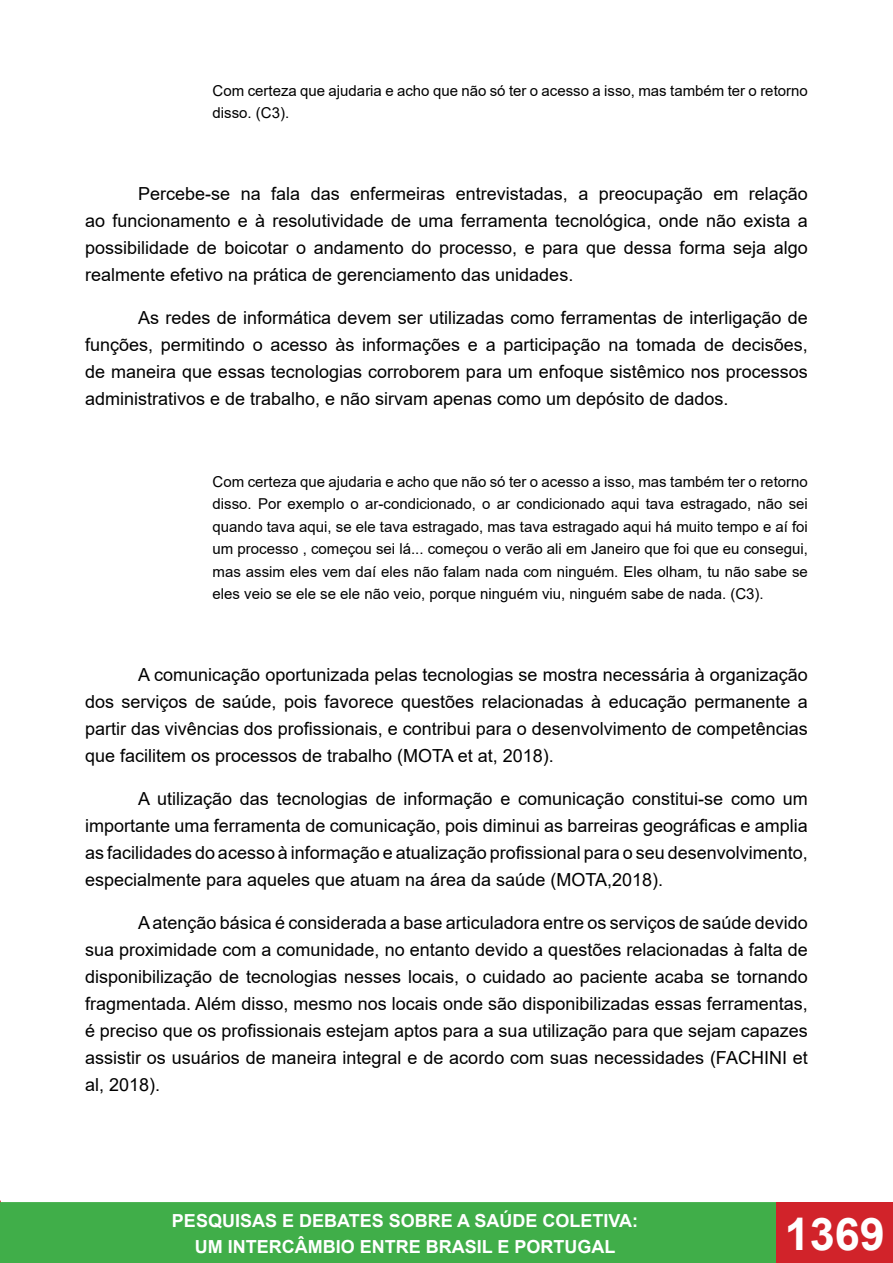
<style>
.page{position:relative;width:893px;height:1263px;background:#fff}
.page>*{position:absolute;margin:0;border:0;box-sizing:border-box;transform-origin:0 0}
.t1{font:700 45px "Arial";color:#fff}
.Normal__Web{font:18px/27px "Arial";color:#000;text-align:justify}
.t2{font:700 18px/26.5px "Arial";color:#fff;text-align:center}
.Normal__Web-2{font:15px/22.5px "Arial";color:#000}
</style>
<div class="page">
<div style="left:0;top:1202px;width:776px;height:61px;background:#40ae49"></div>
<div style="left:776px;top:1202px;width:117px;height:61px;background:#d1232a"></div>
<p class="Normal__Web-2" style="left:213px;top:79px;width:597px">Com certeza que ajudaria e acho que não só ter o acesso a isso, mas também ter o retorno disso. (C3).</p>
<p class="Normal__Web" style="left:85px;top:180px;width:724px;text-indent:53px">Percebe-se na fala das enfermeiras entrevistadas, a preocupação em relação ao funcionamento e à resolutividade de uma ferramenta tecnológica, onde não exista a possibilidade de boicotar o andamento do processo, e para que dessa forma seja algo realmente efetivo na prática de gerenciamento das unidades.</p>
<p class="Normal__Web" style="left:85px;top:304px;width:724px;text-indent:53px">As redes de informática devem ser utilizadas como ferramentas de interligação de funções, permitindo o acesso às informações e a participação na tomada de decisões, de maneira que essas tecnologias corroborem para um enfoque sistêmico nos processos administrativos e de trabalho, e não sirvam apenas como um depósito de dados.</p>
<p class="Normal__Web-2" style="left:213px;top:470px;width:597px;text-align:justify">Com certeza que ajudaria e acho que não só ter o acesso a isso, mas também ter o retorno disso. Por exemplo o ar-condicionado, o ar condicionado aqui tava estragado, não sei quando tava aqui, se ele tava estragado, mas tava estragado aqui há muito tempo e aí foi um processo , começou sei lá... começou o verão ali em Janeiro que foi que eu consegui, mas assim eles vem daí eles não falam nada com ninguém. Eles olham, tu não sabe se eles veio se ele se ele não veio, porque ninguém viu, ninguém sabe de nada. (C3).</p>
<p class="Normal__Web" style="left:85px;top:661px;width:724px;text-indent:53px">A comunicação oportunizada pelas tecnologias se mostra necessária à organização dos serviços de saúde, pois favorece questões relacionadas à educação permanente a partir das vivências dos profissionais, e contribui para o desenvolvimento de competências que facilitem os processos de trabalho (MOTA et at, 2018).</p>
<p class="Normal__Web" style="left:85px;top:785px;width:724px;text-indent:53px">A utilização das tecnologias de informação e comunicação constitui-se como um importante uma ferramenta de comunicação, pois diminui as barreiras geográficas e amplia as facilidades do acesso à informação e atualização profissional para o seu desenvolvimento, especialmente para aqueles que atuam na área da saúde (MOTA,2018).</p>
<p class="Normal__Web" style="left:85px;top:909px;width:724px;text-indent:53px">A atenção básica é considerada a base articuladora entre os serviços de saúde devido sua proximidade com a comunidade, no entanto devido a questões relacionadas à falta de disponibilização de tecnologias nesses locais, o cuidado ao paciente acaba se tornando fragmentada. Além disso, mesmo nos locais onde são disponibilizadas essas ferramentas, é preciso que os profissionais estejam aptos para a sua utilização para que sejam capazes assistir os usuários de maneira integral e de acordo com suas necessidades (FACHINI et al, 2018).</p>
<p class="t2" style="left:172px;top:1207px;width:468px">PESQUISAS E DEBATES SOBRE A SAÚDE COLETIVA:<br>UM INTERCÂMBIO ENTRE BRASIL E PORTUGAL</p>
<h1 class="t1" style="left:785px;top:1202px;width:102px">1369</h1>
</div>
